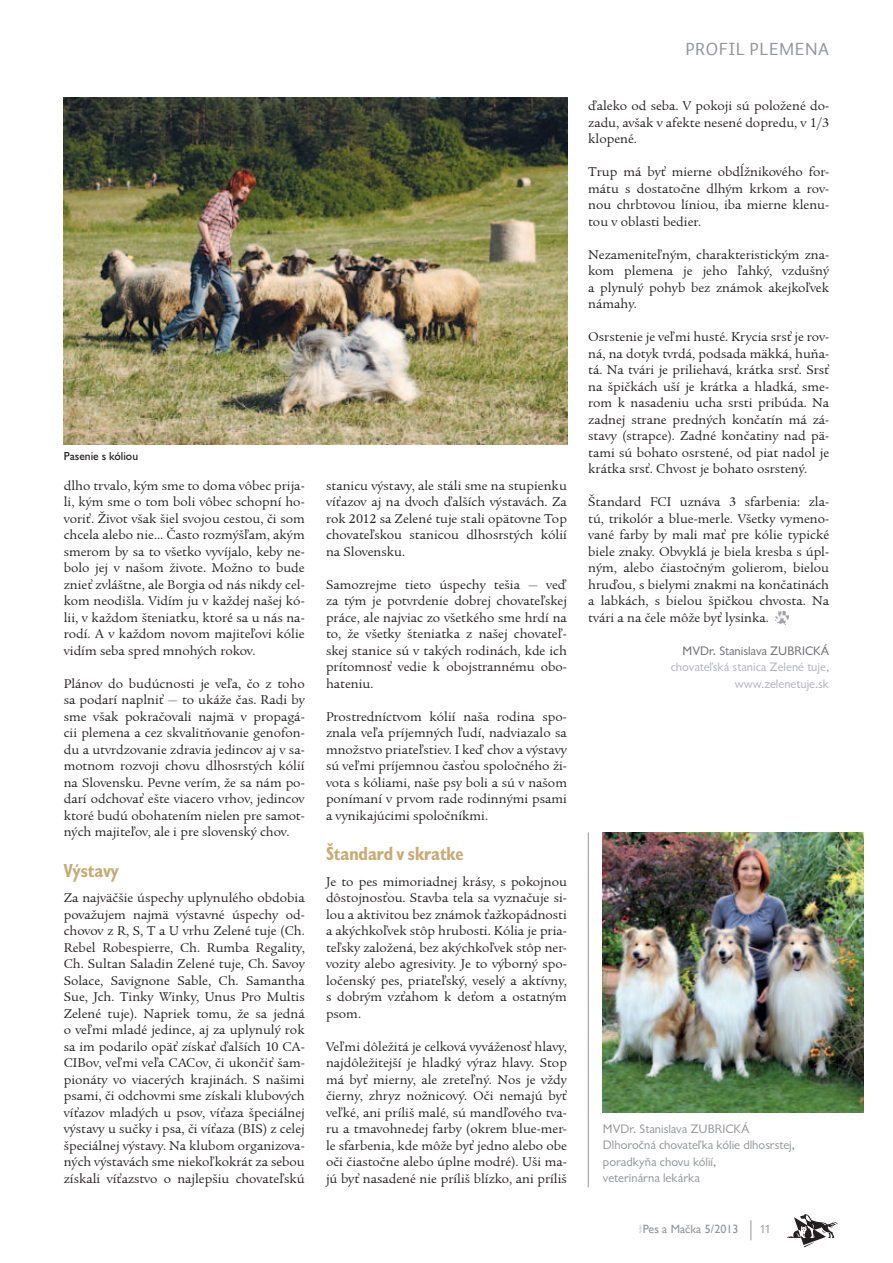
<style>
.page{position:relative;width:893px;height:1263px;background:#fff}
.page>*{position:absolute;margin:0;border:0;box-sizing:border-box;transform-origin:0 0}
._0_Podtitul{font:700 condensed 19.5px "Giltus TOT";color:#c8aa72}
.t1{font:18px "Auto 1";letter-spacing:.03em;color:#939598}
._0_Text{font:13.05px/16.5px "Legacy Serif Itc TEE";color:#231f20;text-align:justify}
.t2{font:12.75px/16.5px "Giltus TOT";color:#939598}
.t3{font:12.75px/16.5px "Giltus TOT";color:#b2b3b7;text-align:right}
.t4{font:12px "Gill Sans";color:#939598}
.t5{font:500 12px "Giltus TOT";color:#231f20}
.t6{font:12px "Giltus TOT";color:#939598}
.s1{color:#6c6d70}
</style>
<div class="page">
<img style="left:603px;top:832px;width:260px;height:280px">
<img style="left:64px;top:98px;width:503px;height:347px">
<img style="left:775px;top:611px;width:14px;height:13px">
<hr style="left:588px;top:832px;width:1px;height:355px;background:#939598">
<svg style="left:787px;top:1214px;width:51px;height:33px"></svg>
<svg style="left:639px;top:1225px;width:2px;height:8px"></svg>
<svg style="left:750px;top:1220px;width:1px;height:20px"></svg>
<p class="t5" style="left:64px;top:450px;width:76px">Pasenie s kóliou</p>
<p class="_0_Text" style="left:64px;top:478px;width:242px">dlho trvalo, kým sme to doma vôbec prija&shy;li, kým sme o tom boli vôbec schopní ho&shy;voriť. Život však šiel svojou cestou, či som chcela alebo nie… Často rozmýšľam, akým smerom by sa to všetko vyvíjalo, keby ne&shy;bolo jej v našom živote. Možno to bude znieť zvláštne, ale Borgia od nás nikdy cel&shy;kom neodišla. Vidím ju v každej našej kó&shy;lii, v každom šteniatku, ktoré sa u nás na&shy;rodí. A v každom novom majiteľovi kólie vidím seba spred mnohých rokov.</p>
<p class="_0_Text" style="left:64px;top:676px;width:242px">Plánov do budúcnosti je veľa, čo z toho sa podarí naplniť — to ukáže čas. Radi by sme však pokračovali najmä v propagá&shy;cii plemena a cez skvalitňovanie genofon&shy;du a utvrdzovanie zdravia jedincov aj v sa&shy;motnom rozvoji chovu dlhosrstých kólií na Slovensku. Pevne verím, že sa nám po&shy;darí odchovať ešte viacero vrhov, jedincov ktoré budú obohatením nielen pre samot&shy;ných majiteľov, ale i pre slovenský chov.</p>
<p class="_0_Podtitul" style="left:64px;top:859px;width:56px">Výstavy</p>
<p class="_0_Text" style="left:64px;top:890px;width:242px">Za najväčšie úspechy uplynulého obdobia považujem najmä výstavné úspechy od&shy;chovov z R, S, T a U vrhu Zelené tuje (Ch.<br>Rebel Robespierre, Ch. Rumba Regality, Ch. Sultan Saladin Zelené tuje, Ch. Savoy Solace, Savignone Sable, Ch. Samantha Sue, Jch. Tinky Winky, Unus Pro Multis Zelené tuje). Napriek tomu, že sa jedná o veľmi mladé jedince, aj za uplynulý rok sa im podarilo opäť získať ďalších 10 CA-CIBov, veľmi veľa CACov, či ukončiť šam&shy;pionáty vo viacerých krajinách. S našimi psami, či odchovmi sme získali klubových víťazov mladých u psov, víťaza špeciálnej výstavy u sučky i psa, či víťaza (BIS) z celej špeciálnej výstavy. Na klubom organizova&shy;ných výstavách sme niekoľkokrát za sebou získali víťazstvo o najlepšiu chovateľskú</p>
<p class="_0_Text" style="left:326px;top:478px;width:242px">stanicu výstavy, ale stáli sme na stupienku víťazov aj na dvoch ďalších výstavách. Za rok 2012 sa Zelené tuje stali opätovne Top chovateľskou stanicou dlhosrstých kólií na Slovensku.</p>
<p class="_0_Text" style="left:326px;top:577px;width:242px">Samozrejme tieto úspechy tešia — veď za tým je potvrdenie dobrej chovateľskej -práce, ale najviac zo všetkého sme hrdí na to, že všetky šteniatka z našej chovateľ&shy;skej stanice sú v takých rodinách, kde ich -prítomnosť vedie k obojstrannému obo&shy;hateniu.</p>
<p class="_0_Text" style="left:326px;top:709px;width:242px">Prostredníctvom kólií naša rodina spo&shy;znala veľa príjemných ľudí, nadviazalo sa množstvo priateľstiev. I keď chov a výstavy sú veľmi príjemnou časťou spoločného ži&shy;vota s kóliami, naše psy boli a sú v našom ponímaní v prvom rade rodinnými psami a vynikajúcimi spoločníkmi.</p>
<p class="_0_Podtitul" style="left:326px;top:843px;width:139px">Štandard v skratke</p>
<p class="_0_Text" style="left:326px;top:874px;width:242px">Je to pes mimoriadnej krásy, s pokojnou dôstojnosťou. Stavba tela sa vyznačuje si&shy;lou a aktivitou bez známok ťažkopádnosti a akýchkoľvek stôp hrubosti. Kólia je pria&shy;teľsky založená, bez akýchkoľvek stôp ner&shy;vozity alebo agresivity. Je to výborný spo&shy;ločenský pes, priateľský, veselý a aktívny, s dobrým vzťahom k deťom a ostatným psom.</p>
<p class="_0_Text" style="left:326px;top:1039px;width:242px">Veľmi dôležitá je celková vyváženosť hlavy, najdôležitejší je hladký výraz hlavy. Stop má byť mierny, ale zreteľný. Nos je vždy čierny, zhryz nožnicový. Oči nemajú byť veľké, ani príliš malé, sú mandľového tva&shy;ru a tmavohnedej farby (okrem blue‑mer&shy;le sfarbenia, kde môže byť jedno alebo obe oči čiastočne alebo úplne modré). Uši ma&shy;jú byť nasadené nie príliš blízko, ani príliš</p>
<p class="t1" style="left:685px;top:37px;width:145px">PROFIL PLEMENA</p>
<p class="_0_Text" style="left:588px;top:98px;width:242px">ďaleko od seba. V pokoji sú položené do&shy;zadu, avšak v afekte nesené dopredu, v 1/3 klopené.</p>
<p class="_0_Text" style="left:588px;top:164px;width:242px">Trup má byť mierne obdĺžnikového for&shy;mátu s dostatočne dlhým krkom a rov&shy;nou chrbtovou líniou, iba mierne klenu&shy;tou v oblasti bedier.</p>
<p class="_0_Text" style="left:588px;top:247px;width:242px">Nezameniteľným, charakteristickým zna&shy;kom plemena je jeho ľahký, vzdušný a -plynulý pohyb bez známok akejkoľvek námahy.</p>
<p class="_0_Text" style="left:588px;top:329px;width:242px">Osrstenie je veľmi husté. Krycia srsť je rov&shy;ná, na dotyk tvrdá, podsada mäkká, huňa&shy;tá. Na tvári je priliehavá, krátka srsť. Srsť na špičkách uší je krátka a hladká, sme&shy;rom k nasadeniu ucha srsti pribúda. Na zadnej strane predných končatín má zá&shy;stavy (strapce). Zadné končatiny nad pä&shy;tami sú bohato osrstené, od piat nadol je krátka srsť. Chvost je bohato osrstený.</p>
<p class="_0_Text" style="left:588px;top:494px;width:242px">Štandard FCI uznáva 3 sfarbenia: zla&shy;tú, trikolór a blue‑merle. Všetky vymeno&shy;vané farby by mali mať pre kólie typické biele znaky. Obvyklá je biela kresba s úpl&shy;ným, alebo čiastočným golierom, bielou hruďou, s bielymi znakmi na končatinách a labkách, s bielou špičkou chvosta. Na tvári a na čele môže byť lysinka.</p>
<p class="t3" style="left:671px;top:643px;width:160px"><span class="s1">MVDr. Stanislava ZUBRICKÁ </span>chovateľská stanica Zelené tuje, www.zelenetuje.sk</p>
<p class="t2" style="left:603px;top:1120px;width:193px">MVDr. Stanislava ZUBRICKÁ<br>Dlhoročná chovateľka kólie dlhosrstej, poradkyňa chovu kólií,<br>veterinárna lekárka</p>
<p class="t4" style="left:643px;top:1222px;width:97px">Pes a Mačka 5/2013</p>
<p class="t6" style="left:759px;top:1222px;width:13px">11</p>
</div>
